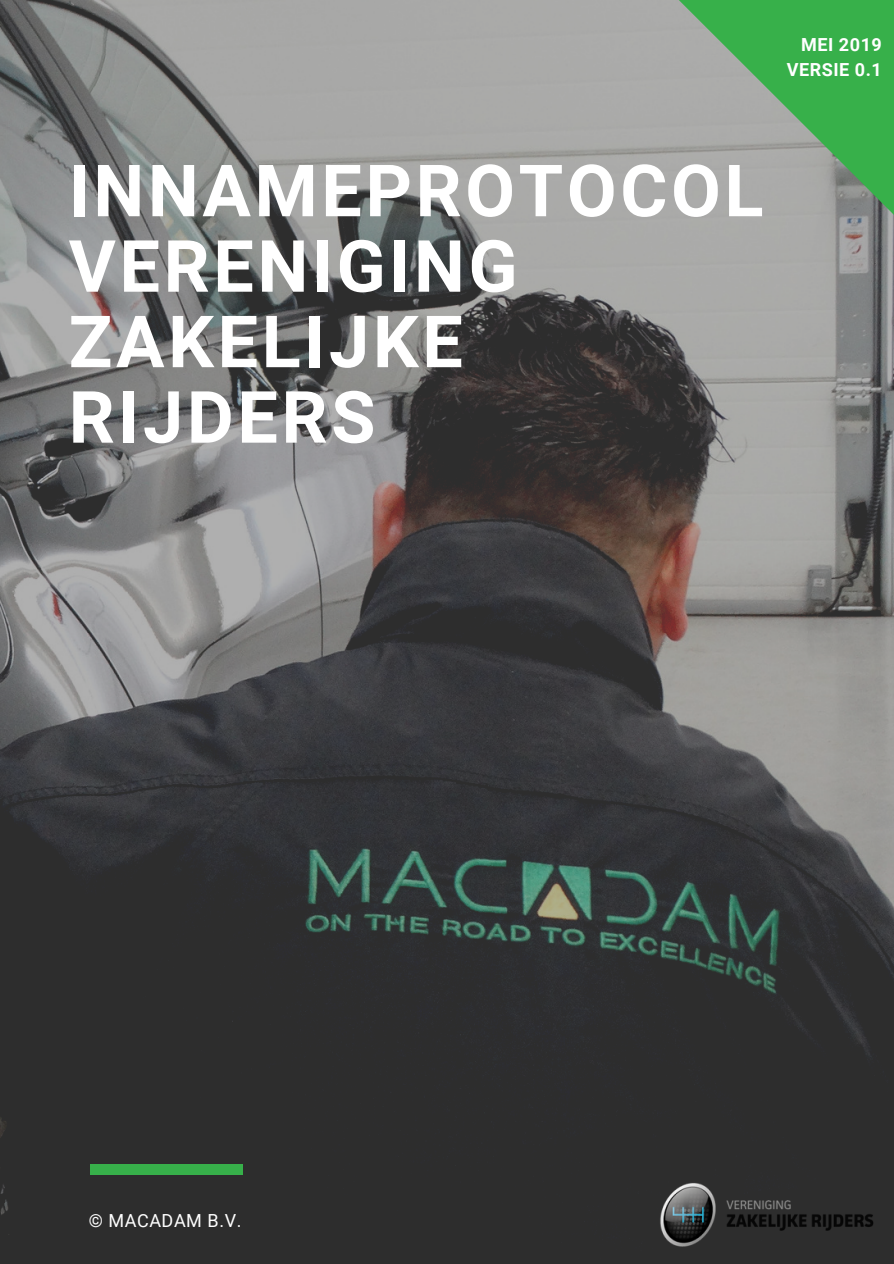
<style>
.page{position:relative;width:894px;height:1264px;background:#fff}
.page>*{position:absolute;margin:0;border:0;box-sizing:border-box;transform-origin:0 0}
.t1{font:700 72px/75.4px "Roboto";letter-spacing:.05em;color:#fff}
.t2{font:700 18px/24.8px "Roboto";letter-spacing:.03em;color:#fff;text-align:right}
.t3{font:18px "Roboto";letter-spacing:.03em;color:#fff}
</style>
<div class="page">
<img style="left:0;top:0;width:892px;height:1263px">
<div style="left:90px;top:1164px;width:152px;height:10px;background:#37b04a"></div>
<img style="left:653px;top:1179px;width:228px;height:69px">
<svg style="left:562px;top:0;width:331px;height:278px;background:#8ba98f"></svg>
<p class="t2" style="left:786px;top:32px;width:97px">MEI 2019<br>VERSIE 0.1</p>
<p class="t1" style="left:69px;top:154px;width:696px">INNAMEPROTOCOL<br>VERENIGING<br>ZAKELIJKE<br>RIJDERS</p>
<p class="t3" style="left:89px;top:1210px;width:154px">© MACADAM B.V.</p>
</div>
